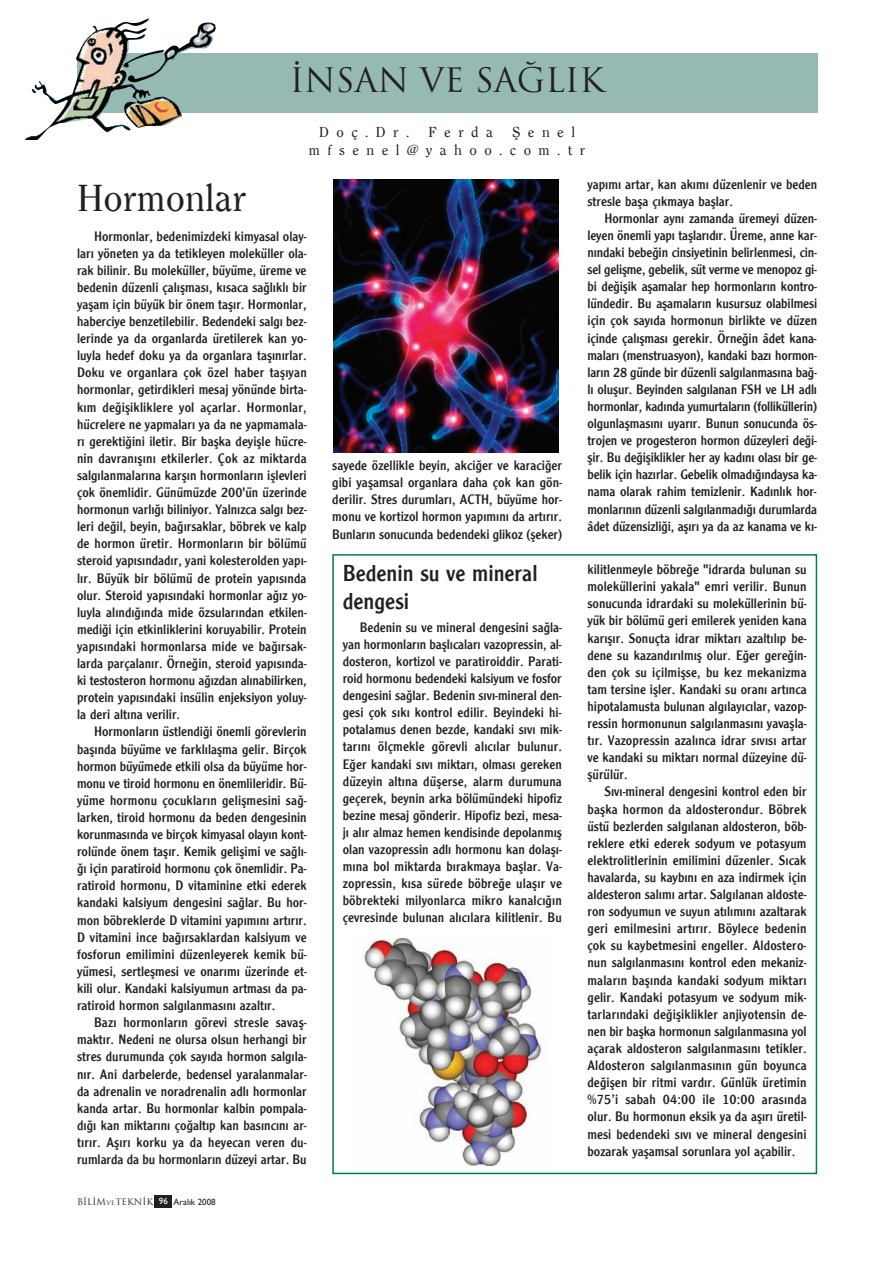
<style>
.page{position:relative;width:893px;height:1264px;background:#fff}
.page>*{position:absolute;margin:0;border:0;box-sizing:border-box;transform-origin:0 0}
.t1{font:500 39px "Clearface";color:#231f20}
.t2{font:500 33px "Trajan";color:#231f20}
.t3{font:24px/28.8px "Clearface Gothic";color:#231f20}
.t4{font:500 15px/18px "Clearface";letter-spacing:.5em;color:#231f20}
.t5{font:14.25px/17.1px "Clearface Gothic";color:#231f20;text-align:justify}
.t6{font:500 9px "Trajan";color:#231f20}
.s1{font-size:6px}
.s2{font-family:"Gill Sans";font-weight:400;color:#fff}
.s3{font-family:"Gill Sans";font-weight:400}
</style>
<div class="page">
<div style="left:155px;top:1195px;width:17px;height:13px;background:#231f20"></div>
<div style="left:77px;top:54px;width:740px;height:59px;background:#96b9b2"></div>
<img style="left:25px;top:18px;width:158px;height:122px">
<div style="left:332px;top:554px;width:485px;height:620px;border:2px solid #007a65"></div>
<div style="left:331px;top:180px;width:231px;height:272px;background:linear-gradient(to bottom,#fff,#fff)"></div>
<img style="left:333px;top:180px;width:225px;height:272px">
<img style="left:363px;top:938px;width:178px;height:228px">
<h2 class="t2" style="left:290px;top:61px;width:316px">INSAN VE SAĞLIK</h2>
<p class="t4" style="left:309px;top:123px;width:278px;text-indent:203px">Şenel mfsenel@yahoo.com.tr</p>
<p class="t4" style="left:319px;top:123px;width:92px">Doç.Dr.</p>
<p class="t4" style="left:428px;top:123px;width:66px">Ferda</p>
<h1 class="t1" style="left:77px;top:177px;width:171px">Hormonlar</h1>
<p class="t5" style="left:77px;top:227px;width:231px;text-indent:17px">Hormonlar, bedenimizdeki kimyasal olay&shy;ları yöneten ya da tetikleyen moleküller ola&shy;rak bilinir. Bu moleküller, büyüme, üreme ve bedenin düzenli çalışması, kısaca sağlıklı bir yaşam için büyük bir önem taşır. Hormonlar, haberciye benzetilebilir. Bedendeki salgı bez&shy;lerinde ya da organlarda üretilerek kan yo&shy;luyla hedef doku ya da organlara taşınırlar.<br>Doku ve organlara çok özel haber taşıyan hormonlar, getirdikleri mesaj yönünde birta&shy;kım değişikliklere yol açarlar. Hormonlar, hücrelere ne yapmaları ya da ne yapmamala&shy;rı gerektiğini iletir. Bir başka deyişle hücre&shy;nin davranışını etkilerler. Çok az miktarda salgılanmalarına karşın hormonların işlevleri çok önemlidir. Günümüzde 200'ün üzerinde hormonun varlığı biliniyor. Yalnızca salgı bez&shy;leri değil, beyin, bağırsaklar, böbrek ve kalp de hormon üretir. Hormonların bir bölümü steroid yapısındadır, yani kolesterolden yapı&shy;lır. Büyük bir bölümü de protein yapısında olur. Steroid yapısındaki hormonlar ağız yo&shy;luyla alındığında mide özsularından etkilen&shy;mediği için etkinliklerini koruyabilir. Protein yapısındaki hormonlarsa mide ve bağırsak&shy;larda parçalanır. Örneğin, steroid yapısında&shy;ki testosteron hormonu ağızdan alınabilirken, protein yapısındaki insülin enjeksiyon yoluy&shy;la deri altına verilir.</p>
<p class="t5" style="left:77px;top:723px;width:231px;text-indent:17px">Hormonların üstlendiği önemli görevlerin başında büyüme ve farklılaşma gelir. Birçok hormon büyümede etkili olsa da büyüme hor&shy;monu ve tiroid hormonu en önemlileridir. Bü&shy;yüme hormonu çocukların gelişmesini sağ&shy;larken, tiroid hormonu da beden dengesinin korunmasında ve birçok kimyasal olayın kont&shy;rolünde önem taşır. Kemik gelişimi ve sağlı&shy;ğı için paratiroid hormonu çok önemlidir. Pa&shy;ratiroid hormonu, D vitaminine etki ederek kandaki kalsiyum dengesini sağlar. Bu hor&shy;mon böbreklerde D vitamini yapımını artırır.<br>D vitamini ince bağırsaklardan kalsiyum ve fosforun emilimini düzenleyerek kemik bü&shy;yümesi, sertleşmesi ve onarımı üzerinde et&shy;kili olur. Kandaki kalsiyumun artması da pa&shy;ratiroid hormon salgılanmasını azaltır.</p>
<p class="t5" style="left:77px;top:1014px;width:231px;text-indent:17px">Bazı hormonların görevi stresle savaş&shy;maktır. Nedeni ne olursa olsun herhangi bir stres durumunda çok sayıda hormon salgıla&shy;nır. Ani darbelerde, bedensel yaralanmalar&shy;da adrenalin ve noradrenalin adlı hormonlar kanda artar. Bu hormonlar kalbin pompala&shy;dığı kan miktarını çoğaltıp kan basıncını ar&shy;tırır. Aşırı korku ya da heyecan veren du&shy;rumlarda da bu hormonların düzeyi artar. Bu</p>
<p class="t6" style="left:77px;top:1196px;width:140px">BILIM<span class="s1">VE</span>TEKNIK <span class="s2">96</span> <span class="s3">Aralık 2008</span></p>
<p class="t5" style="left:332px;top:457px;width:231px">sayede özellikle beyin, akciğer ve karaciğer gibi yaşamsal organlara daha çok kan gön&shy;derilir. Stres durumları, ACTH, büyüme hor&shy;monu ve kortizol hormon yapımını da artırır.<br>Bunların sonucunda bedendeki glikoz (şeker)</p>
<h3 class="t3" style="left:343px;top:558px;width:196px">Bedenin su ve mineral dengesi</h3>
<p class="t5" style="left:343px;top:618px;width:221px;text-indent:17px">Bedenin su ve mineral dengesini sağla&shy;yan hormonların başlıcaları vazopressin, al&shy;dosteron, kortizol ve paratiroiddir. Parati&shy;roid hormonu bedendeki kalsiyum ve fosfor dengesini sağlar. Bedenin sıvı-mineral den&shy;gesi çok sıkı kontrol edilir. Beyindeki hi&shy;potalamus denen bezde, kandaki sıvı mik&shy;tarını ölçmekle görevli alıcılar bulunur.<br>Eğer kandaki sıvı miktarı, olması gereken düzeyin altına düşerse, alarm durumuna geçerek, beynin arka bölümündeki hipofiz bezine mesaj gönderir. Hipofiz bezi, mesa&shy;jı alır almaz hemen kendisinde depolanmış olan vazopressin adlı hormonu kan dolaşı&shy;mına bol miktarda bırakmaya başlar. Va&shy;zopressin, kısa sürede böbreğe ulaşır ve böbrekteki milyonlarca mikro kanalcığın çevresinde bulunan alıcılara kilitlenir. Bu</p>
<p class="t5" style="left:587px;top:175px;width:231px">yapımı artar, kan akımı düzenlenir ve beden stresle başa çıkmaya başlar.</p>
<p class="t5" style="left:587px;top:209px;width:231px;text-indent:17px">Hormonlar aynı zamanda üremeyi düzen&shy;leyen önemli yapı taşlarıdır. Üreme, anne kar&shy;nındaki bebeğin cinsiyetinin belirlenmesi, cin&shy;sel gelişme, gebelik, süt verme ve menopoz gi&shy;bi değişik aşamalar hep hormonların kontro&shy;lündedir. Bu aşamaların kusursuz olabilmesi için çok sayıda hormonun birlikte ve düzen içinde çalışması gerekir. Örneğin âdet kana&shy;maları (menstruasyon), kandaki bazı hormon&shy;ların 28 günde bir düzenli salgılanmasına bağ&shy;lı oluşur. Beyinden salgılanan FSH ve LH adlı hormonlar, kadında yumurtaların (folliküllerin) olgunlaşmasını uyarır. Bunun sonucunda ös&shy;trojen ve progesteron hormon düzeyleri deği&shy;şir. Bu değişiklikler her ay kadını olası bir ge&shy;belik için hazırlar. Gebelik olmadığındaysa ka&shy;nama olarak rahim temizlenir. Kadınlık hor&shy;monlarının düzenli salgılanmadığı durumlarda âdet düzensizliği, aşırı ya da az kanama ve kı-</p>
<p class="t5" style="left:587px;top:561px;width:221px">kilitlenmeyle böbreğe "idrarda bulunan su moleküllerini yakala" emri verilir. Bunun sonucunda idrardaki su moleküllerinin bü&shy;yük bir bölümü geri emilerek yeniden kana karışır. Sonuçta idrar miktarı azaltılıp be&shy;dene su kazandırılmış olur. Eğer gereğin&shy;den çok su içilmişse, bu kez mekanizma tam tersine işler. Kandaki su oranı artınca hipotalamusta bulunan algılayıcılar, vazop&shy;ressin hormonunun salgılanmasını yavaşla&shy;tır. Vazopressin azalınca idrar sıvısı artar ve kandaki su miktarı normal düzeyine dü&shy;şürülür.</p>
<p class="t5" style="left:587px;top:783px;width:221px;text-indent:17px">Sıvı-mineral dengesini kontrol eden bir başka hormon da aldosterondur. Böbrek üstü bezlerden salgılanan aldosteron, böb&shy;reklere etki ederek sodyum ve potasyum elektrolitlerinin emilimini düzenler. Sıcak havalarda, su kaybını en aza indirmek için aldesteron salımı artar. Salgılanan aldoste&shy;ron sodyumun ve suyun atılımını azaltarak geri emilmesini artırır. Böylece bedenin çok su kaybetmesini engeller. Aldostero&shy;nun salgılanmasını kontrol eden mekaniz&shy;maların başında kandaki sodyum miktarı gelir. Kandaki potasyum ve sodyum mik&shy;tarlarındaki değişiklikler anjiyotensin de&shy;nen bir başka hormonun salgılanmasına yol açarak aldosteron salgılanmasını tetikler.<br>Aldosteron salgılanmasının gün boyunca değişen bir ritmi vardır. Günlük üretimin %75’i sabah 04:00 ile 10:00 arasında olur. Bu hormonun eksik ya da aşırı üretil&shy;mesi bedendeki sıvı ve mineral dengesini bozarak yaşamsal sorunlara yol açabilir.</p>
</div>
